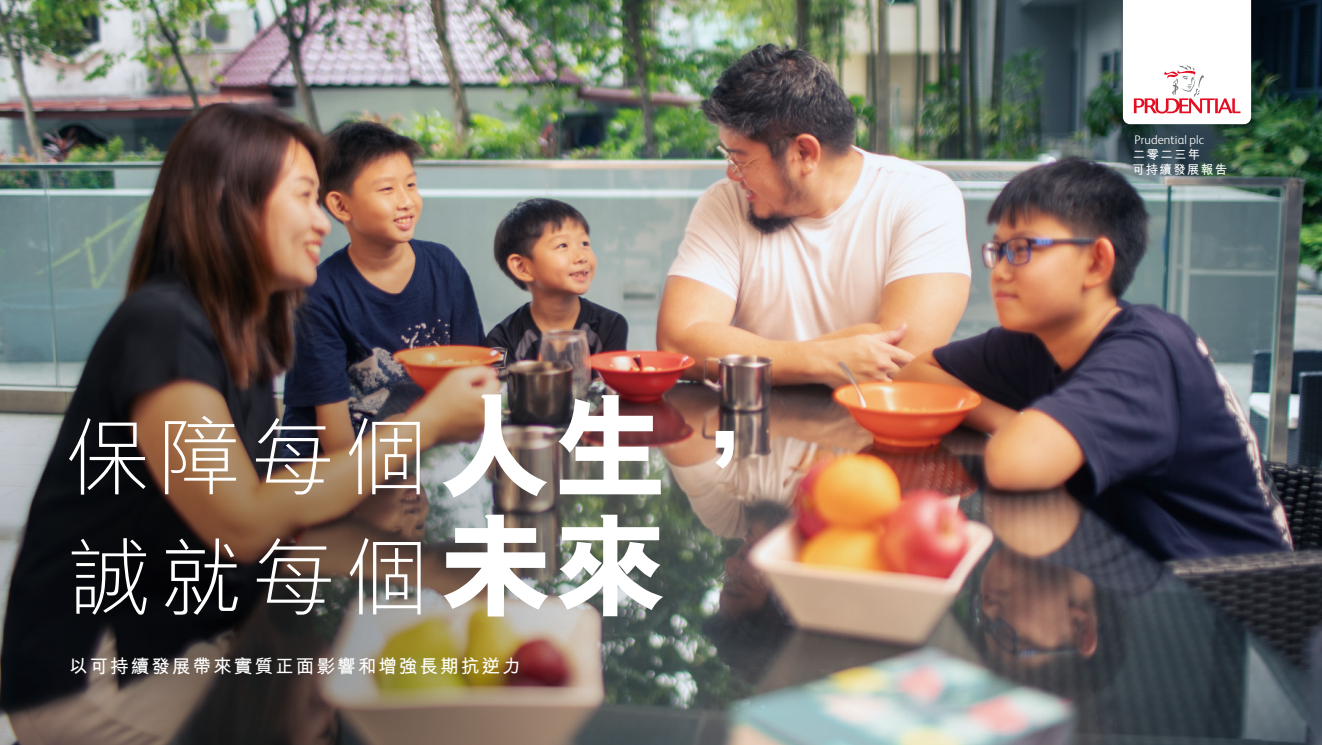
<style>
.page{position:relative;width:1322px;height:745px;background:#fff}
.page>*{position:absolute;margin:0;border:0;box-sizing:border-box;transform-origin:0 0}
.t1{font:300 83.75px/120px "M Hei HK";letter-spacing:.1em;color:#fff}
.t2{font:700 18.75px "M Hei HK";letter-spacing:.1em;color:#fff}
.t3{font:300 12.5px "FS Albert Pro";letter-spacing:.01em;color:#fff}
.t4{font:700 12.5px/15px "M Hei HK";letter-spacing:.1em;color:#fff}
.s1{font-weight:800;font-size:115px}
</style>
<div class="page">
<img style="left:0;top:0;width:1322px;height:744px">
<img style="left:0;top:167px;width:718px;height:577px">
<svg style="left:1123px;top:0;width:128px;height:124px"></svg>
<h1 class="t1" style="left:66px;top:396px;width:718px">保障每個<span class="s1">人生，</span>誠就每個<span class="s1">未來</span></h1>
<p class="t2" style="left:69px;top:651px;width:453px">以可持續發展帶來實質正面影響和增強長期抗逆力</p>
<p class="t3" style="left:1134px;top:131px;width:71px">Prudential plc</p>
<p class="t4" style="left:1132px;top:146px;width:96px">二零二三年<br>可持續發展報告</p>
</div>
